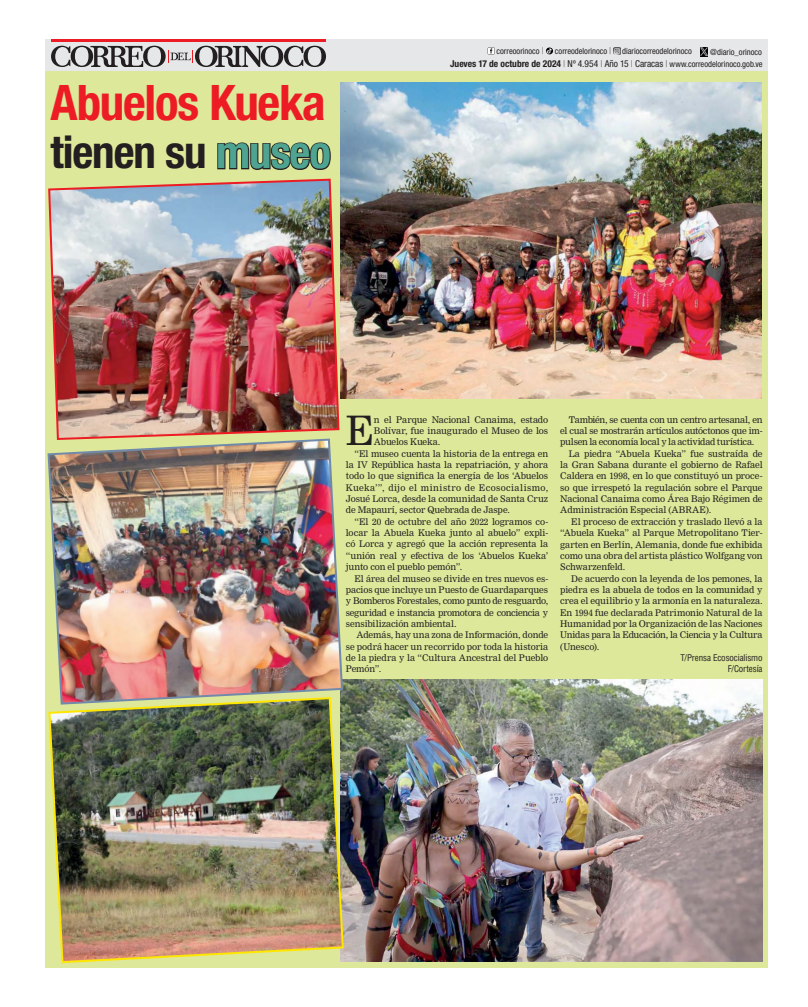
<style>
.page{position:relative;width:808px;height:1007px;background:#fff}
.page>*{position:absolute;margin:0;border:0;box-sizing:border-box;transform-origin:0 0}
.t1{font:700 condensed 49px "Helvetica Neue";letter-spacing:-.025em;color:#ed1c24}
.t2{font:700 condensed 45px "Helvetica Neue";letter-spacing:-.025em;color:#231f20}
.t3{font:39.7px "Nimrod MT Std";color:#231f20}
.t4{font:9px "Nimrod MT Std";letter-spacing:-.015em;color:#231f20}
.t5{font:9px "Nimrod MT Std";letter-spacing:-.035em;color:#231f20}
.t6{font:9px "Nimrod MT Std";letter-spacing:.04em;color:#231f20}
.t7{font:condensed 9px/11.3px "Helvetica";letter-spacing:-.01em;color:#231f20;text-align:right}
.t8{font:condensed 8.5px/12.1px "Helvetica Neue";color:#231f20;text-align:right}
.s1{color:#4ea391}
.s2{font-weight:100;font-size:9.5px}
.s3{font-weight:700;font-size:9.5px}
.s4{font-size:9.5px}
</style>
<div class="page">
<div style="left:45px;top:40px;width:723px;height:34px;background:#e6e7e8"></div>
<hr style="left:51px;top:40px;width:275px;height:2px;background:#ed1c24">
<svg style="left:51px;top:46px;width:275px;height:21px"></svg>
<div style="left:45px;top:71px;width:723px;height:896px;background:#dde89a"></div>
<img style="left:344px;top:679px;width:418px;height:281px">
<svg style="left:488px;top:47px;width:7px;height:7px"></svg>
<svg style="left:488px;top:48px;width:6px;height:6px"></svg>
<svg style="left:546px;top:47px;width:7px;height:7px"></svg>
<svg style="left:613px;top:47px;width:7px;height:7px"></svg>
<svg style="left:700px;top:47px;width:8px;height:9px"></svg>
<img style="left:340px;top:82px;width:421px;height:316px">
<svg style="left:217px;top:142px;width:94px;height:28px"></svg>
<div style="left:310px;top:142px;width:21px;height:28px;border:2px solid #231f20;border-radius:50%"></div>
<div style="left:316px;top:147px;width:9px;height:19px;border:2px solid #231f20;border-radius:50%"></div>
<img style="left:48px;top:696px;width:297px;height:268px">
<img style="left:48px;top:178px;width:292px;height:259px">
<img style="left:47px;top:437px;width:297px;height:268px">
<h1 class="t1" style="left:50px;top:85px;width:277px">Abuelos Kueka</h1>
<h2 class="t2" style="left:50px;top:136px;width:282px">tienen su <span class="s1">museo</span></h2>
<p class="t8" style="left:497px;top:46px;width:197px">correoorinoco <span class="s2">|</span> correodelorinoco <span class="s2">|</span> diariocorreodelorinoco</p>
<p class="t8" style="left:450px;top:47px;width:314px">@diario_orinoco<br><span class="s3">Jueves 17 de octubre de 2024</span> <span class="s2">|</span> <span class="s4">Nº 4.954</span> <span class="s2">|</span> <span class="s4">Año 15</span> <span class="s2">|</span> <span class="s4">Caracas</span> <span class="s2">|</span> www.correodelorinoco.gob.ve</p>
<h3 class="t3" style="left:346px;top:412px;width:30px">E</h3>
<p class="t4" style="left:374px;top:415px;width:176px">n el Parque Nacional Canaima, estado</p>
<p class="t4" style="left:374px;top:426px;width:176px">Bolívar, fue inaugurado el Museo de los</p>
<p class="t4" style="left:374px;top:438px;width:68px">Abuelos Kueka.</p>
<p class="t4" style="left:354px;top:449px;width:195px">“El museo cuenta la historia de la entrega en</p>
<p class="t4" style="left:346px;top:460px;width:204px">la IV República hasta la repatriación, y ahora</p>
<p class="t4" style="left:346px;top:472px;width:204px">todo lo que significa la energía de los ‘Abuelos</p>
<p class="t6" style="left:346px;top:483px;width:204px">Kueka’”, dijo el ministro de Ecosocialismo,</p>
<p class="t4" style="left:346px;top:494px;width:204px">Josué Lorca, desde la comunidad de Santa Cruz</p>
<p class="t4" style="left:346px;top:506px;width:166px">de Mapaurí, sector Quebrada de Jaspe.</p>
<p class="t4" style="left:354px;top:517px;width:195px">“El 20 de octubre del año 2022 logramos co-</p>
<p class="t4" style="left:346px;top:528px;width:204px">locar la Abuela Kueka junto al abuelo” expli-</p>
<p class="t4" style="left:346px;top:540px;width:204px">có Lorca y agregó que la acción representa la</p>
<p class="t4" style="left:346px;top:551px;width:204px">“unión real y efectiva de los ‘Abuelos Kueka’</p>
<p class="t4" style="left:346px;top:562px;width:118px">junto con el pueblo pemón”.</p>
<p class="t4" style="left:354px;top:574px;width:195px">El área del museo se divide en tres nuevos es-</p>
<p class="t4" style="left:346px;top:585px;width:204px">pacios que incluye un Puesto de Guardaparques</p>
<p class="t4" style="left:346px;top:596px;width:204px">y Bomberos Forestales, como punto de resguardo,</p>
<p class="t5" style="left:346px;top:608px;width:204px">seguridad e instancia promotora de conciencia y</p>
<p class="t4" style="left:346px;top:619px;width:112px">sensibilización ambiental.</p>
<p class="t4" style="left:356px;top:630px;width:193px">Además, hay una zona de Información, donde</p>
<p class="t4" style="left:346px;top:642px;width:204px">se podrá hacer un recorrido por toda la historia</p>
<p class="t4" style="left:346px;top:653px;width:204px">de la piedra y la “Cultura Ancestral del Pueblo</p>
<p class="t4" style="left:346px;top:664px;width:37px">Pemón”.</p>
<p class="t4" style="left:569px;top:415px;width:195px">También, se cuenta con un centro artesanal, en</p>
<p class="t4" style="left:560px;top:426px;width:204px">el cual se mostrarán artículos autóctonos que im-</p>
<p class="t4" style="left:560px;top:438px;width:196px">pulsen la economía local y la actividad turística.</p>
<p class="t4" style="left:569px;top:449px;width:195px">La piedra “Abuela Kueka” fue sustraída de</p>
<p class="t4" style="left:560px;top:460px;width:204px">la Gran Sabana durante el gobierno de Rafael</p>
<p class="t4" style="left:560px;top:472px;width:204px">Caldera en 1998, en lo que constituyó un proce-</p>
<p class="t4" style="left:560px;top:483px;width:204px">so que irrespetó la regulación sobre el Parque</p>
<p class="t4" style="left:560px;top:494px;width:204px">Nacional Canaima como Área Bajo Régimen de</p>
<p class="t4" style="left:560px;top:506px;width:153px">Administración Especial (ABRAE).</p>
<p class="t4" style="left:571px;top:517px;width:193px">El proceso de extracción y traslado llevó a la</p>
<p class="t4" style="left:560px;top:528px;width:204px">“Abuela Kueka” al Parque Metropolitano Tier-</p>
<p class="t4" style="left:560px;top:540px;width:204px">garten en Berlín, Alemania, donde fue exhibida</p>
<p class="t4" style="left:560px;top:551px;width:204px">como una obra del artista plástico Wolfgang von</p>
<p class="t4" style="left:560px;top:562px;width:67px">Schwarzenfeld.</p>
<p class="t4" style="left:571px;top:574px;width:193px">De acuerdo con la leyenda de los pemones, la</p>
<p class="t4" style="left:560px;top:585px;width:204px">piedra es la abuela de todos en la comunidad y</p>
<p class="t4" style="left:560px;top:596px;width:204px">crea el equilibrio y la armonía en la naturaleza.</p>
<p class="t4" style="left:560px;top:608px;width:204px">En 1994 fue declarada Patrimonio Natural de la</p>
<p class="t4" style="left:560px;top:619px;width:204px">Humanidad por la Organización de las Naciones</p>
<p class="t4" style="left:560px;top:630px;width:204px">Unidas para la Educación, la Ciencia y la Cultura</p>
<p class="t4" style="left:560px;top:642px;width:41px">(Unesco).</p>
<p class="t7" style="left:680px;top:652px;width:84px">T/Prensa Ecosocialismo<br>F/Cortesía</p>
</div>
